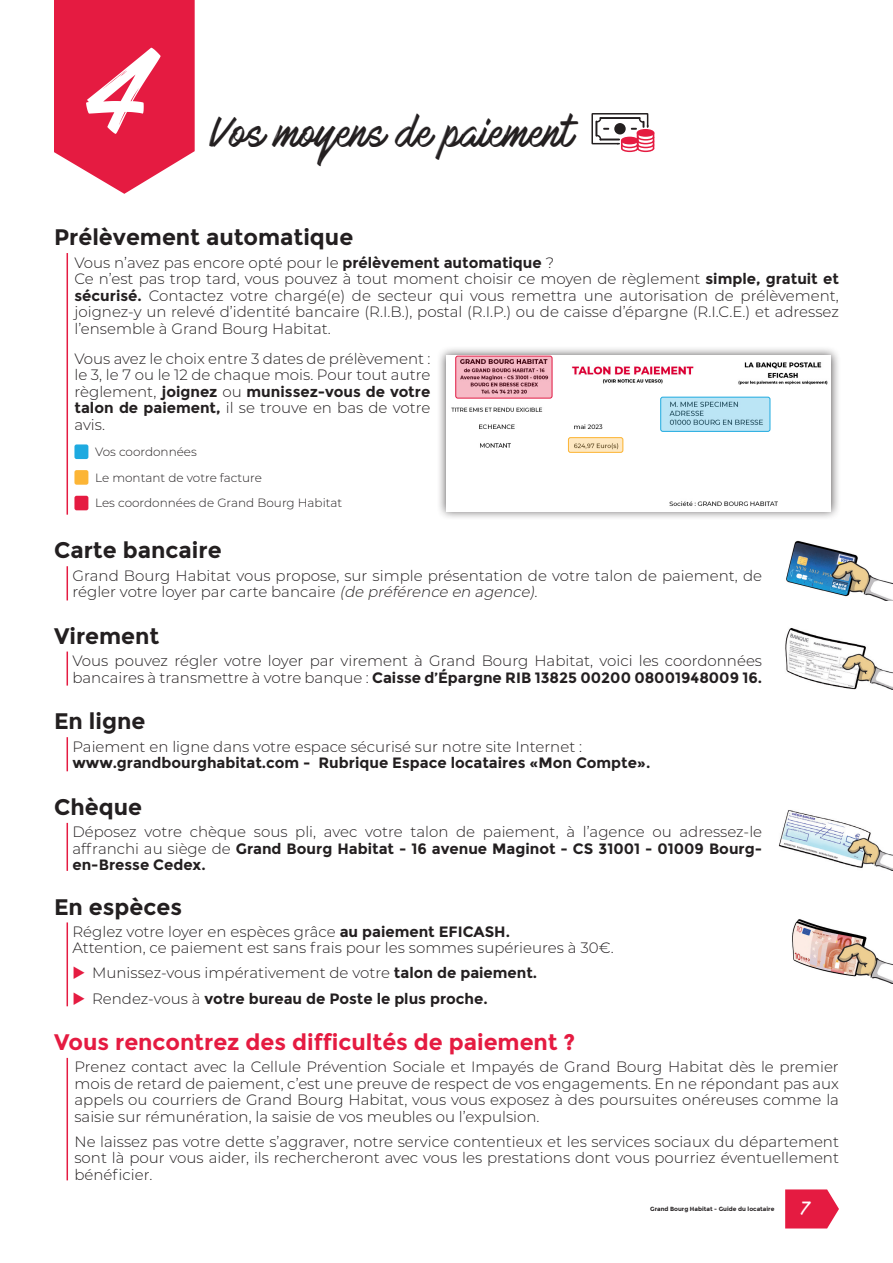
<style>
.page{position:relative;width:893px;height:1263px;background:#fff}
.page>*{position:absolute;margin:0;border:0;box-sizing:border-box;transform-origin:0 0}
.t1{font:105px "Mark My Words";color:#fff}
.t2{font:37.5px "Mark My Words";color:#231f20}
.t3{font:700 22.5px "Montserrat";color:#231f20}
.t4{font:700 22.5px "Montserrat";color:#e51b41}
.t5{font:16.5px "Mark My Words";color:#fff}
.t6{font:300 15px/16.5px "Montserrat";color:#231f20;text-align:justify}
.t7{font:700 15px "Montserrat";color:#231f20}
.t8{font:300 12px "Montserrat";color:#231f20}
.t9{font:700 6px "Montserrat";color:#231f20}
.s1{font-weight:700}
.s2{font-style:italic}
.s3{color:#e51b41}
.s4{font-weight:300}
</style>
<div class="page">
<svg style="left:785px;top:1189px;width:54px;height:39px;background:#e83658"></svg>
<hr style="left:67px;top:253px;width:1px;height:262px;background:#e51b41">
<hr style="left:67px;top:566px;width:1px;height:34px;background:#e51b41">
<hr style="left:67px;top:823px;width:1px;height:48px;background:#e51b41">
<hr style="left:67px;top:737px;width:1px;height:34px;background:#e51b41">
<hr style="left:67px;top:651px;width:1px;height:35px;background:#e51b41">
<hr style="left:67px;top:922px;width:1px;height:84px;background:#e51b41">
<hr style="left:67px;top:1058px;width:1px;height:122px;background:#e51b41">
<svg style="left:54px;top:0;width:141px;height:194px;background:#e73455"></svg>
<div style="left:74px;top:444px;width:14px;height:15px;background:#1eaae0;border-radius:2px"></div>
<div style="left:74px;top:470px;width:14px;height:15px;background:#fcb536;border-radius:2px"></div>
<div style="left:74px;top:496px;width:14px;height:14px;background:#e51b41;border-radius:2px"></div>
<div style="left:436px;top:346px;width:405px;height:175px;background:#231f20;opacity:.75"></div>
<img style="left:446px;top:355px;width:385px;height:156px">
<div style="left:660px;top:397px;width:110px;height:35px;border:1px solid #1eaae0;border-radius:2px"></div>
<svg style="left:661px;top:397px;width:109px;height:34px;background:#a7d3e5"></svg>
<svg style="left:568px;top:437px;width:55px;height:16px"></svg>
<svg style="left:456px;top:356px;width:96px;height:42px;background:#d596a3"></svg>
<img style="left:786px;top:540px;width:107px;height:60px">
<img style="left:778px;top:810px;width:115px;height:61px">
<img style="left:792px;top:919px;width:101px;height:65px">
<img style="left:785px;top:628px;width:108px;height:62px">
<svg style="left:591px;top:113px;width:64px;height:40px"></svg>
<div style="left:637px;top:130px;width:17px;height:6px;background:#e51b41;border-radius:50%"></div>
<div style="left:637px;top:129px;width:17px;height:8px;border:2px solid #e51b41;border-radius:50%"></div>
<p class="t1" style="left:89px;top:36px;width:70px">4</p>
<p class="t2" style="left:210px;top:112px;width:365px">Vos moyens de paiement</p>
<p class="t3" style="left:54px;top:224px;width:301px">Prélèvement automatique</p>
<p class="t6" style="left:74px;top:253px;width:481px">Vous n’avez pas encore opté pour le <span class="s1">prélèvement automatique</span> ?</p>
<p class="t6" style="left:74px;top:270px;width:766px">Ce n’est pas trop tard, vous pouvez à tout moment choisir ce moyen de règlement <span class="s1">simple, gratuit et sécurisé.</span> Contactez votre chargé(e) de secteur qui vous remettra une autorisation de prélèvement, joignez-y un relevé d’identité bancaire (R.I.B.), postal (R.I.P.) ou de caisse d’épargne (R.I.C.E.) et adressez l’ensemble à Grand Bourg Habitat.</p>
<p class="t6" style="left:74px;top:350px;width:357px">Vous avez le choix entre 3 dates de prélèvement : le 3, le 7 ou le 12 de chaque mois. Pour tout autre règlement, <span class="s1">joignez</span> ou <span class="s1">munissez-vous de votre talon de paiement,</span> il se trouve en bas de votre avis.</p>
<p class="t8" style="left:95px;top:444px;width:103px">Vos coordonnées</p>
<p class="t8" style="left:95px;top:469px;width:168px">Le montant de votre facture</p>
<p class="t8" style="left:95px;top:495px;width:249px">Les coordonnées de Grand Bourg Habitat</p>
<p class="t3" style="left:54px;top:537px;width:169px">Carte bancaire</p>
<p class="t6" style="left:72px;top:567px;width:691px">Grand Bourg Habitat vous propose, sur simple présentation de votre talon de paiement, de régler votre loyer par carte bancaire <span class="s2">(de préférence en agence)</span>.</p>
<p class="t3" style="left:54px;top:622px;width:107px">Virement</p>
<p class="t6" style="left:72px;top:652px;width:691px">Vous pouvez régler votre loyer par virement à Grand Bourg Habitat, voici les coordonnées bancaires à transmettre à votre banque : <span class="s1">Caisse d’Épargne RIB 13825 00200 08001948009 16.</span></p>
<p class="t3" style="left:54px;top:708px;width:93px">En ligne</p>
<p class="t6" style="left:72px;top:738px;width:511px">Paiement en ligne dans votre espace sécurisé sur notre site Internet :</p>
<p class="t7" style="left:72px;top:754px;width:579px">www.grandbourghabitat.com - Rubrique Espace locataires «Mon Compte».</p>
<p class="t3" style="left:54px;top:794px;width:90px">Chèque</p>
<p class="t6" style="left:72px;top:823px;width:691px">Déposez votre chèque sous pli, avec votre talon de paiement, à l’agence ou adressez-le affranchi au siège de <span class="s1">Grand Bourg Habitat - 16 avenue Maginot - CS 31001 - 01009 Bourg&shy;en-Bresse Cedex.</span></p>
<p class="t3" style="left:54px;top:893px;width:130px">En espèces</p>
<p class="t6" style="left:72px;top:923px;width:439px">Réglez votre loyer en espèces grâce <span class="s1">au paiement EFICASH.</span></p>
<p class="t6" style="left:72px;top:939px;width:543px">Attention, ce paiement est sans frais pour les sommes supérieures à 30€.</p>
<p class="t6" style="left:72px;top:964px;width:466px"><span class="s3">◆</span> Munissez-vous impérativement de votre <span class="s1">talon de paiement.</span></p>
<p class="t7" style="left:72px;top:989px;width:417px"><span class="s3">◆</span> <span class="s4">Rendez-vous à</span> votre bureau de Poste le plus proche.</p>
<p class="t4" style="left:54px;top:1029px;width:523px">Vous rencontrez des difficultés de paiement ?</p>
<p class="t6" style="left:74px;top:1058px;width:766px">Prenez contact avec la Cellule Prévention Sociale et Impayés de Grand Bourg Habitat dès le premier mois de retard de paiement, c’est une preuve de respect de vos engagements. En ne répondant pas aux appels ou courriers de Grand Bourg Habitat, vous vous exposez à des poursuites onéreuses comme la saisie sur rémunération, la saisie de vos meubles ou l’expulsion.</p>
<p class="t6" style="left:74px;top:1133px;width:766px">Ne laissez pas votre dette s’aggraver, notre service contentieux et les services sociaux du département sont là pour vous aider, ils rechercheront avec vous les prestations dont vous pourriez éventuellement bénéficier.</p>
<p class="t9" style="left:650px;top:1205px;width:126px">Grand Bourg Habitat - Guide du locataire</p>
<p class="t5" style="left:802px;top:1199px;width:9px">7</p>
</div>
